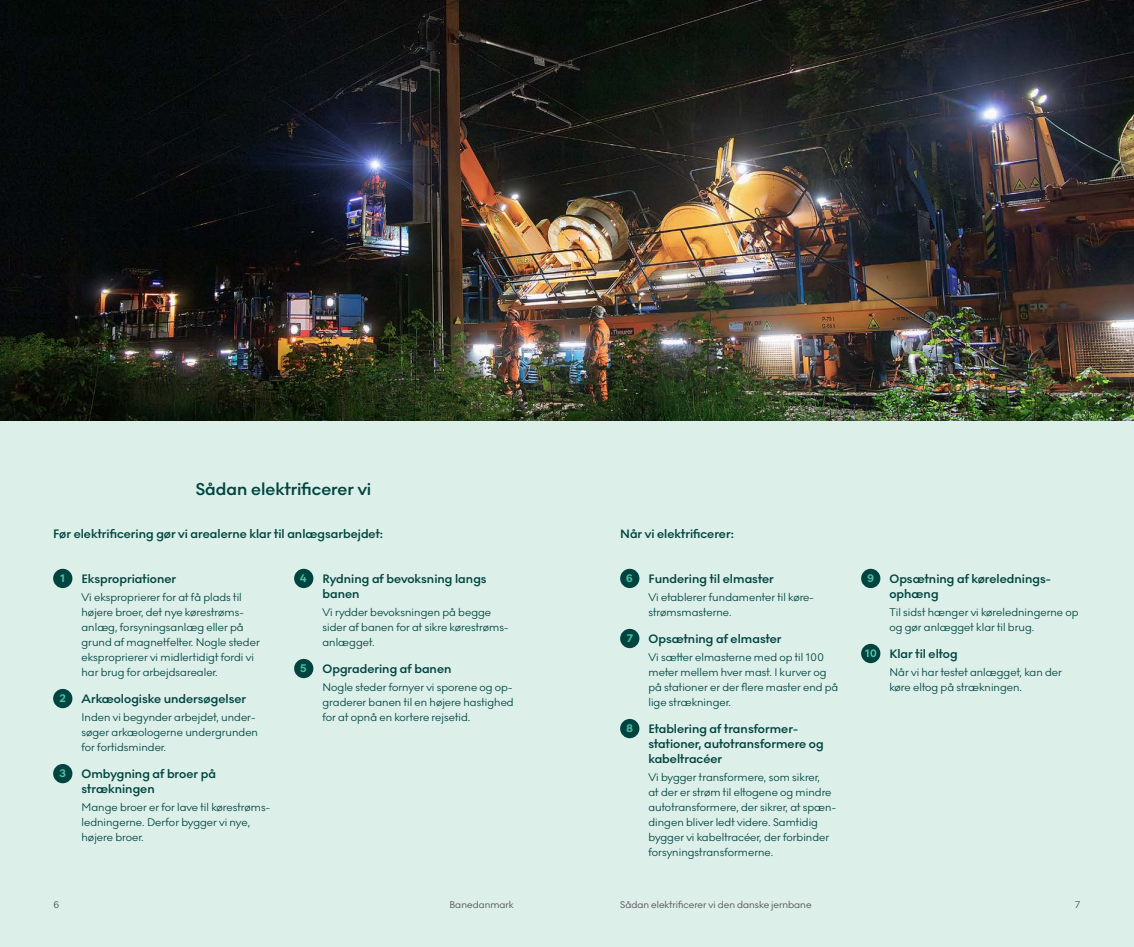
<style>
.page{position:relative;width:1134px;height:947px;background:#fff}
.page>*{position:absolute;margin:0;border:0;box-sizing:border-box;transform-origin:0 0}
.t1{font:600 17.5px "Noir No 1";color:#00443f}
.t2{font:600 12.5px/15px "Noir No 1";color:#00443f}
.t3{font:300 11.25px/15px "Noir No 1";color:#00443f}
.t4{font:700 11.25px "Noir No 1";color:#4fbfa5}
.t5{font:300 10px "Noir No 1";color:#4d4d4f}
.s1{font-weight:700;font-size:11.25px;color:#4fbfa5}
</style>
<div class="page">
<div style="left:0;top:0;width:1134px;height:946px;background:#dcefe9"></div>
<div style="left:53px;top:568px;width:19px;height:19px;background:#00443f;border-radius:50%"></div>
<div style="left:53px;top:688px;width:19px;height:19px;background:#00443f;border-radius:50%"></div>
<div style="left:53px;top:763px;width:19px;height:19px;background:#00443f;border-radius:50%"></div>
<div style="left:294px;top:568px;width:19px;height:19px;background:#00443f;border-radius:50%"></div>
<div style="left:294px;top:658px;width:19px;height:19px;background:#00443f;border-radius:50%"></div>
<div style="left:620px;top:568px;width:19px;height:19px;background:#00443f;border-radius:50%"></div>
<div style="left:620px;top:628px;width:19px;height:19px;background:#00443f;border-radius:50%"></div>
<div style="left:620px;top:718px;width:19px;height:19px;background:#00443f;border-radius:50%"></div>
<div style="left:861px;top:568px;width:19px;height:19px;background:#00443f;border-radius:50%"></div>
<div style="left:861px;top:643px;width:19px;height:19px;background:#00443f;border-radius:50%"></div>
<svg style="left:865px;top:649px;width:11px;height:8px"></svg>
<img style="left:0;top:0;width:1134px;height:420px">
<h1 class="t1" style="left:196px;top:476px;width:177px">Sådan elektrificerer vi</h1>
<p class="t2" style="left:53px;top:526px;width:331px">Før elektrificering gør vi arealerne klar til anlægsarbejdet:</p>
<p class="t2" style="left:620px;top:526px;width:115px">Når vi elektrificerer:</p>
<p class="t4" style="left:60px;top:569px;width:7px">1</p>
<p class="t2" style="left:81px;top:571px;width:96px">Ekspropriationer</p>
<p class="t3" style="left:81px;top:589px;width:180px">Vi eksproprierer for at få plads til højere broer, det nye kørestrøms&shy;anlæg, forsyningsanlæg eller på grund af magnetfelter. Nogle steder eksproprierer vi midlertidigt fordi vi har brug for arbejdsarealer.</p>
<p class="t2" style="left:59px;top:691px;width:188px"><span class="s1">2</span> Arkæologiske undersøgelser</p>
<p class="t3" style="left:81px;top:709px;width:178px">Inden vi begynder arbejdet, under&shy;søger arkæologerne undergrunden for fortidsminder.</p>
<p class="t2" style="left:81px;top:766px;width:136px;text-indent:-22px"><span class="s1">3</span> Ombygning af broer på strækningen</p>
<p class="t3" style="left:81px;top:799px;width:190px">Mange broer er for lave til kørestrøms&shy;ledningerne. Derfor bygger vi nye, højere broer.</p>
<p class="t2" style="left:322px;top:571px;width:166px;text-indent:-23px"><span class="s1">4</span> Rydning af bevoksning langs banen</p>
<p class="t3" style="left:322px;top:604px;width:187px">Vi rydder bevoksningen på begge sider af banen for at sikre kørestrøms&shy;anlægget.</p>
<p class="t2" style="left:300px;top:661px;width:153px"><span class="s1">5</span> Opgradering af banen</p>
<p class="t3" style="left:322px;top:679px;width:193px">Nogle steder fornyer vi sporene og op&shy;graderer banen til en højere hastighed for at opnå en kortere rejsetid.</p>
<p class="t2" style="left:626px;top:571px;width:149px"><span class="s1">6</span> Fundering til elmaster</p>
<p class="t3" style="left:648px;top:589px;width:167px">Vi etablerer fundamenter til køre&shy;strømsmasterne.</p>
<p class="t2" style="left:626px;top:631px;width:157px"><span class="s1">7</span> Opsætning af elmaster</p>
<p class="t3" style="left:648px;top:649px;width:191px">Vi sætter elmasterne med op til 100 meter mellem hver mast. I kurver og på stationer er der flere master end på lige strækninger.</p>
<p class="t2" style="left:648px;top:721px;width:177px;text-indent:-22px"><span class="s1">8</span> Etablering af transformer&shy;stationer, autotransformere og kabeltracéer</p>
<p class="t3" style="left:648px;top:769px;width:189px">Vi bygger transformere, som sikrer,<br>at der er strøm til eltogene og mindre autotransformere, der sikrer, at spæn&shy;dingen bliver ledt videre. Samtidig bygger vi kabeltracéer, der forbinder forsyningstransformerne.</p>
<p class="t2" style="left:889px;top:571px;width:163px;text-indent:-22px"><span class="s1">9</span> Opsætning af kørelednings&shy;ophæng</p>
<p class="t3" style="left:889px;top:604px;width:191px">Til sidst hænger vi køreledningerne op og gør anlægget klar til brug.</p>
<p class="t2" style="left:889px;top:646px;width:70px">Klar til eltog</p>
<p class="t3" style="left:889px;top:664px;width:174px">Når vi har testet anlægget, kan der køre eltog på strækningen.</p>
<p class="t5" style="left:53px;top:896px;width:8px">6</p>
<p class="t5" style="left:450px;top:896px;width:66px">Banedanmark</p>
<p class="t5" style="left:620px;top:896px;width:193px">Sådan elektrificerer vi den danske jernbane</p>
<p class="t5" style="left:1074px;top:896px;width:8px">7</p>
</div>
